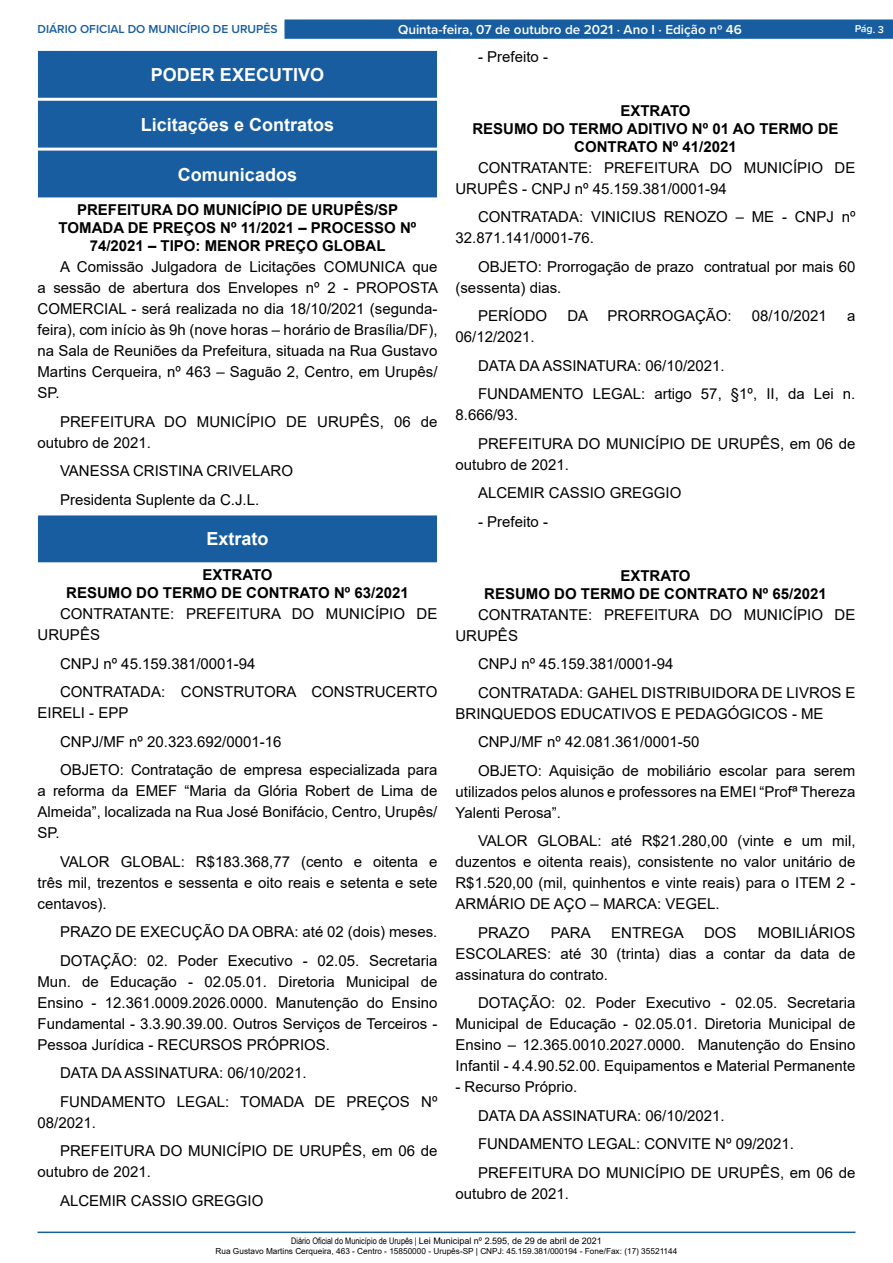
<style>
.page{position:relative;width:893px;height:1263px;background:#fff}
.page>*{position:absolute;margin:0;border:0;box-sizing:border-box;transform-origin:0 0}
.t1{font:700 18px "Arial";color:#fff}
._2_-_Corpo{font:15px/21px "Arial";color:#000}
._1_-_Cabeçalho{font:700 15px/18px "Arial";color:#000;text-align:center}
.t2{font:600 13.5px "Proxima Nova";color:#fff}
.t3{font:600 12px "Proxima Nova";color:#185da0}
.t4{font:600 10.5px "Proxima Nova";color:#fff}
.t5{font:9px "Arial";color:#000}
.t6{font:8.25px "Arial";color:#000}
.s1{font-family:"Arial Narrow"}
</style>
<div class="page">
<hr style="left:38px;top:1231px;width:817px;height:2px;background:#185da0">
<div style="left:284px;top:19px;width:609px;height:20px;background:#185da0;border:1px solid #185da0"></div>
<div style="left:39px;top:51px;width:397px;height:46px;background:#185da0"></div>
<div style="left:38px;top:51px;width:399px;height:47px;border:1px solid #185da0"></div>
<div style="left:39px;top:101px;width:397px;height:46px;background:#185da0"></div>
<div style="left:38px;top:101px;width:399px;height:47px;border:1px solid #185da0"></div>
<div style="left:39px;top:151px;width:397px;height:46px;background:#185da0"></div>
<div style="left:39px;top:516px;width:397px;height:46px;background:#185da0"></div>
<div style="left:38px;top:515px;width:399px;height:47px;border:1px solid #185da0"></div>
<p class="t3" style="left:38px;top:20px;width:242px">DIÁRIO OFICIAL DO MUNICÍPIO DE URUPÊS</p>
<p class="t2" style="left:398px;top:19px;width:345px">Quinta-feira, 07 de outubro de 2021 ⋅ Ano I ⋅ Edição nº 46</p>
<p class="t4" style="left:855px;top:21px;width:31px;rotate:2deg">Pág. 3</p>
<p class="t1" style="left:151px;top:62px;width:175px">PODER EXECUTIVO</p>
<p class="t1" style="left:141px;top:112px;width:195px">Licitações e Contratos</p>
<p class="t1" style="left:178px;top:162px;width:121px">Comunicados</p>
<p class="_1_-_Cabeçalho" style="left:77px;top:201px;width:323px">PREFEITURA DO MUNICÍPIO DE URUPÊS/SP</p>
<p class="_1_-_Cabeçalho" style="left:59px;top:219px;width:359px">TOMADA DE PREÇOS Nº 11/2021 – PROCESSO Nº<br>74/2021 – TIPO: MENOR PREÇO GLOBAL</p>
<p class="_2_-_Corpo" style="left:38px;top:257px;width:402px;text-align:justify;text-indent:22px">A Comissão Julgadora de Licitações COMUNICA que a sessão de abertura dos Envelopes nº 2 - PROPOSTA COMERCIAL - será realizada no dia 18/10/2021 (segunda&shy;feira), com início às 9h (nove horas – horário de Brasília/DF), na Sala de Reuniões da Prefeitura, situada na Rua Gustavo Martins Cerqueira, nº 463 – Saguão 2, Centro, em Urupês/ SP.</p>
<p class="_2_-_Corpo" style="left:38px;top:411px;width:401px;text-indent:22px">PREFEITURA DO MUNICÍPIO DE URUPÊS, 06 de outubro de 2021.</p>
<p class="_2_-_Corpo" style="left:60px;top:461px;width:235px">VANESSA CRISTINA CRIVELARO</p>
<p class="_2_-_Corpo" style="left:60px;top:489px;width:201px">Presidenta Suplente da C.J.L.</p>
<p class="t1" style="left:206px;top:526px;width:64px">Extrato</p>
<p class="_1_-_Cabeçalho" style="left:202px;top:566px;width:72px">EXTRATO</p>
<p class="_1_-_Cabeçalho" style="left:66px;top:584px;width:344px">RESUMO DO TERMO DE CONTRATO Nº 63/2021</p>
<p class="_2_-_Corpo" style="left:38px;top:603px;width:401px;text-indent:22px">CONTRATANTE: PREFEITURA DO MUNICÍPIO DE<br>URUPÊS</p>
<p class="_2_-_Corpo" style="left:60px;top:653px;width:197px">CNPJ nº 45.159.381/0001-94</p>
<p class="_2_-_Corpo" style="left:38px;top:681px;width:401px;text-indent:22px">CONTRATADA: CONSTRUTORA CONSTRUCERTO<br>EIRELI - EPP</p>
<p class="_2_-_Corpo" style="left:60px;top:731px;width:223px">CNPJ/MF nº 20.323.692/0001-16</p>
<p class="_2_-_Corpo" style="left:38px;top:759px;width:401px;text-align:justify;text-indent:22px">OBJETO: Contratação de empresa especializada para a reforma da EMEF “Maria da Glória Robert de Lima de Almeida”, localizada na Rua José Bonifácio, Centro, Urupês/ SP.</p>
<p class="_2_-_Corpo" style="left:38px;top:851px;width:401px;text-align:justify;text-indent:22px">VALOR GLOBAL: R$183.368,77 (cento e oitenta e três mil, trezentos e sessenta e oito reais e setenta e sete centavos).</p>
<p class="_2_-_Corpo" style="left:60px;top:921px;width:379px">PRAZO DE EXECUÇÃO DA OBRA: até 02 (dois) meses.</p>
<p class="_2_-_Corpo" style="left:38px;top:950px;width:401px;text-align:justify;text-indent:22px">DOTAÇÃO: 02. Poder Executivo - 02.05. Secretaria Mun. de Educação - 02.05.01. Diretoria Municipal de Ensino - 12.361.0009.2026.0000. Manutenção do Ensino Fundamental - 3.3.90.39.00. Outros Serviços de Terceiros - Pessoa Jurídica - RECURSOS PRÓPRIOS.</p>
<p class="_2_-_Corpo" style="left:60px;top:1062px;width:248px">DATA DA ASSINATURA: 06/10/2021.</p>
<p class="_2_-_Corpo" style="left:38px;top:1091px;width:401px;text-indent:22px">FUNDAMENTO LEGAL: TOMADA DE PREÇOS Nº<br>08/2021.</p>
<p class="_2_-_Corpo" style="left:38px;top:1140px;width:401px;text-indent:22px">PREFEITURA DO MUNICÍPIO DE URUPÊS, em 06 de outubro de 2021.</p>
<p class="_2_-_Corpo" style="left:60px;top:1190px;width:205px">ALCEMIR CASSIO GREGGIO</p>
<p class="_2_-_Corpo" style="left:478px;top:46px;width:72px">- Prefeito -</p>
<p class="_1_-_Cabeçalho" style="left:620px;top:102px;width:72px">EXTRATO</p>
<p class="_1_-_Cabeçalho" style="left:472px;top:120px;width:368px">RESUMO DO TERMO ADITIVO Nº 01 AO TERMO DE<br>CONTRATO Nº 41/2021</p>
<p class="_2_-_Corpo" style="left:455px;top:157px;width:401px;text-indent:22px">CONTRATANTE: PREFEITURA DO MUNICÍPIO DE<br>URUPÊS - CNPJ nº 45.159.381/0001-94</p>
<p class="_2_-_Corpo" style="left:455px;top:206px;width:401px;text-indent:22px">CONTRATADA: VINICIUS RENOZO – ME - CNPJ nº<br>32.871.141/0001-76.</p>
<p class="_2_-_Corpo" style="left:455px;top:256px;width:401px;text-indent:22px">OBJETO: Prorrogação de prazo contratual por mais 60 (sessenta) dias.</p>
<p class="_2_-_Corpo" style="left:478px;top:305px;width:71px">PERÍODO</p>
<p class="_2_-_Corpo" style="left:567px;top:305px;width:22px">DA</p>
<p class="_2_-_Corpo" style="left:607px;top:305px;width:126px">PRORROGAÇÃO:</p>
<p class="_2_-_Corpo" style="left:752px;top:305px;width:77px">08/10/2021</p>
<p class="_2_-_Corpo" style="left:847px;top:305px;width:10px">a</p>
<p class="_2_-_Corpo" style="left:455px;top:326px;width:81px">06/12/2021.</p>
<p class="_2_-_Corpo" style="left:478px;top:355px;width:248px">DATA DA ASSINATURA: 06/10/2021.</p>
<p class="_2_-_Corpo" style="left:455px;top:383px;width:401px;text-indent:22px">FUNDAMENTO LEGAL: artigo 57, §1º, II, da Lei n.<br>8.666/93.</p>
<p class="_2_-_Corpo" style="left:455px;top:433px;width:401px;text-indent:22px">PREFEITURA DO MUNICÍPIO DE URUPÊS, em 06 de outubro de 2021.</p>
<p class="_2_-_Corpo" style="left:478px;top:482px;width:205px">ALCEMIR CASSIO GREGGIO</p>
<p class="_2_-_Corpo" style="left:478px;top:511px;width:72px">- Prefeito -</p>
<p class="_1_-_Cabeçalho" style="left:620px;top:567px;width:72px">EXTRATO</p>
<p class="_1_-_Cabeçalho" style="left:484px;top:585px;width:344px">RESUMO DO TERMO DE CONTRATO Nº 65/2021</p>
<p class="_2_-_Corpo" style="left:455px;top:604px;width:401px;text-indent:22px">CONTRATANTE: PREFEITURA DO MUNICÍPIO DE<br>URUPÊS</p>
<p class="_2_-_Corpo" style="left:478px;top:653px;width:197px">CNPJ nº 45.159.381/0001-94</p>
<p class="_2_-_Corpo" style="left:455px;top:682px;width:401px;text-indent:22px">CONTRATADA: GAHEL DISTRIBUIDORA DE LIVROS E<br>BRINQUEDOS EDUCATIVOS E PEDAGÓGICOS - ME</p>
<p class="_2_-_Corpo" style="left:478px;top:731px;width:223px">CNPJ/MF nº 42.081.361/0001-50</p>
<p class="_2_-_Corpo" style="left:455px;top:760px;width:401px;text-align:justify;text-indent:22px">OBJETO: Aquisição de mobiliário escolar para serem utilizados pelos alunos e professores na EMEI “Profª Thereza Yalenti Perosa”.</p>
<p class="_2_-_Corpo" style="left:455px;top:830px;width:401px;text-align:justify;text-indent:22px">VALOR GLOBAL: até R$21.280,00 (vinte e um mil, duzentos e oitenta reais), consistente no valor unitário de R$1.520,00 (mil, quinhentos e vinte reais) para o ITEM 2 - ARMÁRIO DE AÇO – MARCA: VEGEL.</p>
<p class="_2_-_Corpo" style="left:478px;top:922px;width:53px">PRAZO</p>
<p class="_2_-_Corpo" style="left:551px;top:922px;width:41px">PARA</p>
<p class="_2_-_Corpo" style="left:611px;top:922px;width:74px">ENTREGA</p>
<p class="_2_-_Corpo" style="left:704px;top:922px;width:34px">DOS</p>
<p class="_2_-_Corpo" style="left:455px;top:922px;width:401px;text-align:justify;text-indent:302px">MOBILIÁRIOS ESCOLARES: até 30 (trinta) dias a contar da data de assinatura do contrato.</p>
<p class="_2_-_Corpo" style="left:455px;top:992px;width:401px;text-align:justify;text-indent:22px">DOTAÇÃO: 02. Poder Executivo - 02.05. Secretaria Municipal de Educação - 02.05.01. Diretoria Municipal de Ensino – 12.365.0010.2027.0000. Manutenção do Ensino Infantil - 4.4.90.52.00. Equipamentos e Material Permanente</p>
<p class="_2_-_Corpo" style="left:455px;top:1076px;width:123px">- Recurso Próprio.</p>
<p class="_2_-_Corpo" style="left:478px;top:1105px;width:248px">DATA DA ASSINATURA: 06/10/2021.</p>
<p class="_2_-_Corpo" style="left:478px;top:1133px;width:318px">FUNDAMENTO LEGAL: CONVITE Nº 09/2021.</p>
<p class="_2_-_Corpo" style="left:455px;top:1162px;width:401px;text-indent:22px">PREFEITURA DO MUNICÍPIO DE URUPÊS, em 06 de outubro de 2021.</p>
<p class="t5" style="left:291px;top:1235px;width:312px"><span class="s1">Diário Oficial do Município de Urupês |</span> Lei Municipal nº 2.595, de 29 de abril de 2021</p>
<p class="t6" style="left:216px;top:1245px;width:463px">Rua Gustavo Martins Cerqueira, 463 - Centro - 15850000 - Urupês-SP | CNPJ: 45.159.381/000194 - Fone/Fax: (17) 35521144</p>
</div>
